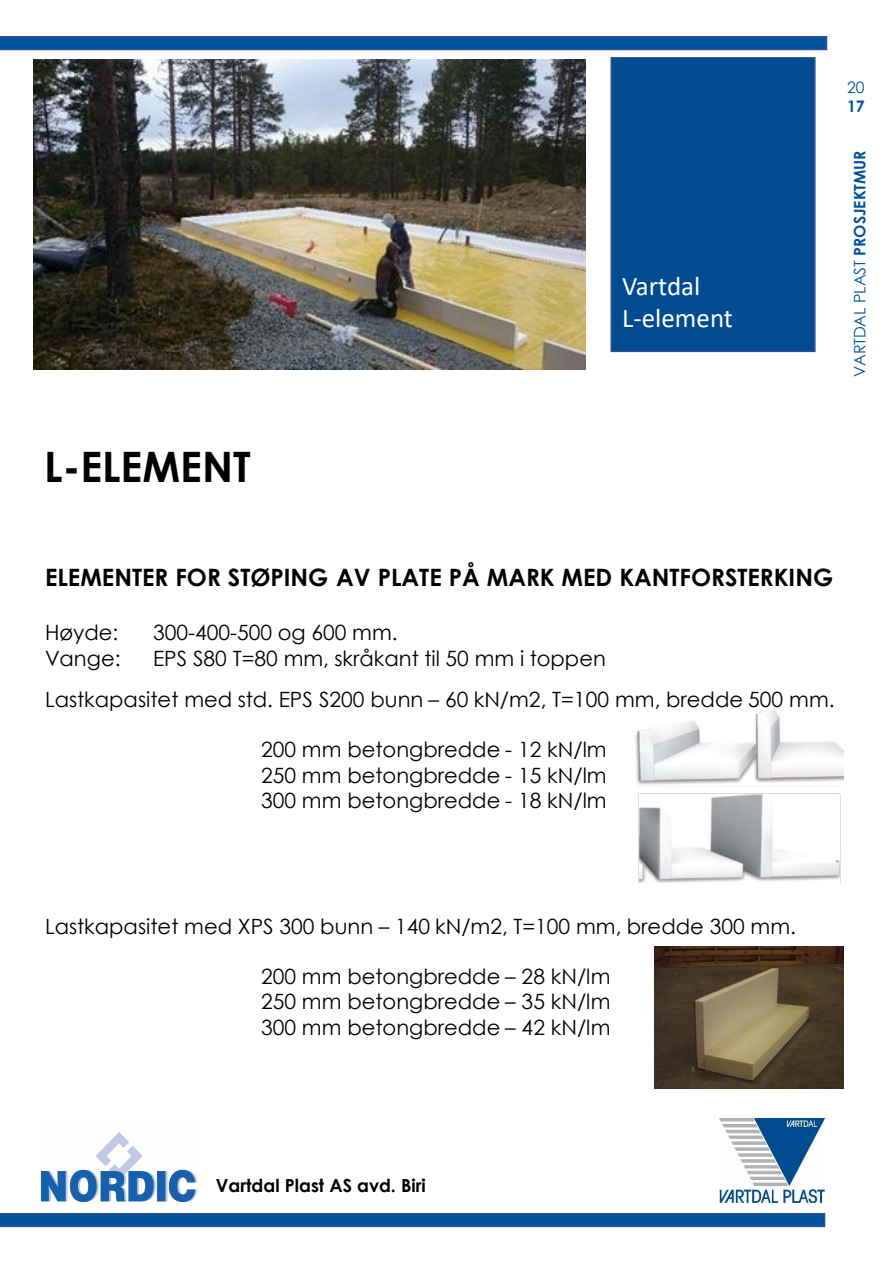
<style>
.page{position:relative;width:893px;height:1263px;background:#fff}
.page>*{position:absolute;margin:0;border:0;box-sizing:border-box;transform-origin:0 0}
.t1{font:700 42px "Century Gothic";color:#000}
.t2{font:27px/32.4px "Calibri";color:#fff}
.t3{font:700 24px "Century Gothic";color:#000}
.t4{font:21px/25.2px "Century Gothic";color:#000;text-align:justify}
.t5{font:700 18px "Century Gothic";color:#000}
.t6{font:15.9px "Century Gothic";letter-spacing:-.01em;color:#00529a}
.t7{font:700 15.9px "Century Gothic";color:#00529a}
.s1{font-weight:700}
</style>
<div class="page">
<svg style="left:0;top:36px;width:827px;height:14px;background:#085297"></svg>
<svg style="left:0;top:1213px;width:825px;height:14px;background:#085297"></svg>
<img style="left:719px;top:1118px;width:105px;height:84px">
<img style="left:635px;top:709px;width:209px;height:173px">
<img style="left:40px;top:1132px;width:157px;height:69px">
<div style="left:610px;top:57px;width:205px;height:295px;background:#004b92;border:1px solid #2f528f"></div>
<img style="left:33px;top:59px;width:552px;height:310px">
<img style="left:655px;top:946px;width:189px;height:142px">
<h1 class="t1" style="left:44px;top:450px;width:208px">L-ELEMENT</h1>
<p class="t2" style="left:622px;top:272px;width:112px">Vartdal<br>L-element</p>
<p class="t6" style="left:847px;top:81px;width:19px">20</p>
<p class="t7" style="left:847px;top:100px;width:19px">17</p>
<p class="t6" style="left:853px;top:377px;width:228px;rotate:-90deg">VARTDAL PLAST <span class="s1">PROSJEKTMUR</span></p>
<p class="t3" style="left:45px;top:568px;width:790px">ELEMENTER FOR STØPING AV PLATE PÅ MARK MED KANTFORSTERKING</p>
<p class="t4" style="left:45px;top:622px;width:75px">Høyde:</p>
<p class="t4" style="left:153px;top:622px;width:246px">300-400-500 og 600 mm.</p>
<p class="t4" style="left:45px;top:647px;width:77px">Vange:</p>
<p class="t4" style="left:45px;top:639px;width:791px;line-height:41.4px;text-indent:108px">EPS S80 T=80 mm, skråkant til 50 mm i toppen<br>Lastkapasitet med std. EPS S200 bunn – 60 kN/m2, T=100 mm, bredde 500 mm.</p>
<p class="t4" style="left:261px;top:739px;width:347px">200 mm betongbredde - 12 kN/lm 250 mm betongbredde - 15 kN/lm 300 mm betongbredde - 18 kN/lm</p>
<p class="t4" style="left:45px;top:915px;width:752px">Lastkapasitet med XPS 300 bunn – 140 kN/m2, T=100 mm, bredde 300 mm.</p>
<p class="t4" style="left:261px;top:966px;width:351px">200 mm betongbredde – 28 kN/lm 250 mm betongbredde – 35 kN/lm 300 mm betongbredde – 42 kN/lm</p>
<p class="t5" style="left:216px;top:1178px;width:211px">Vartdal Plast AS avd. Biri</p>
</div>
